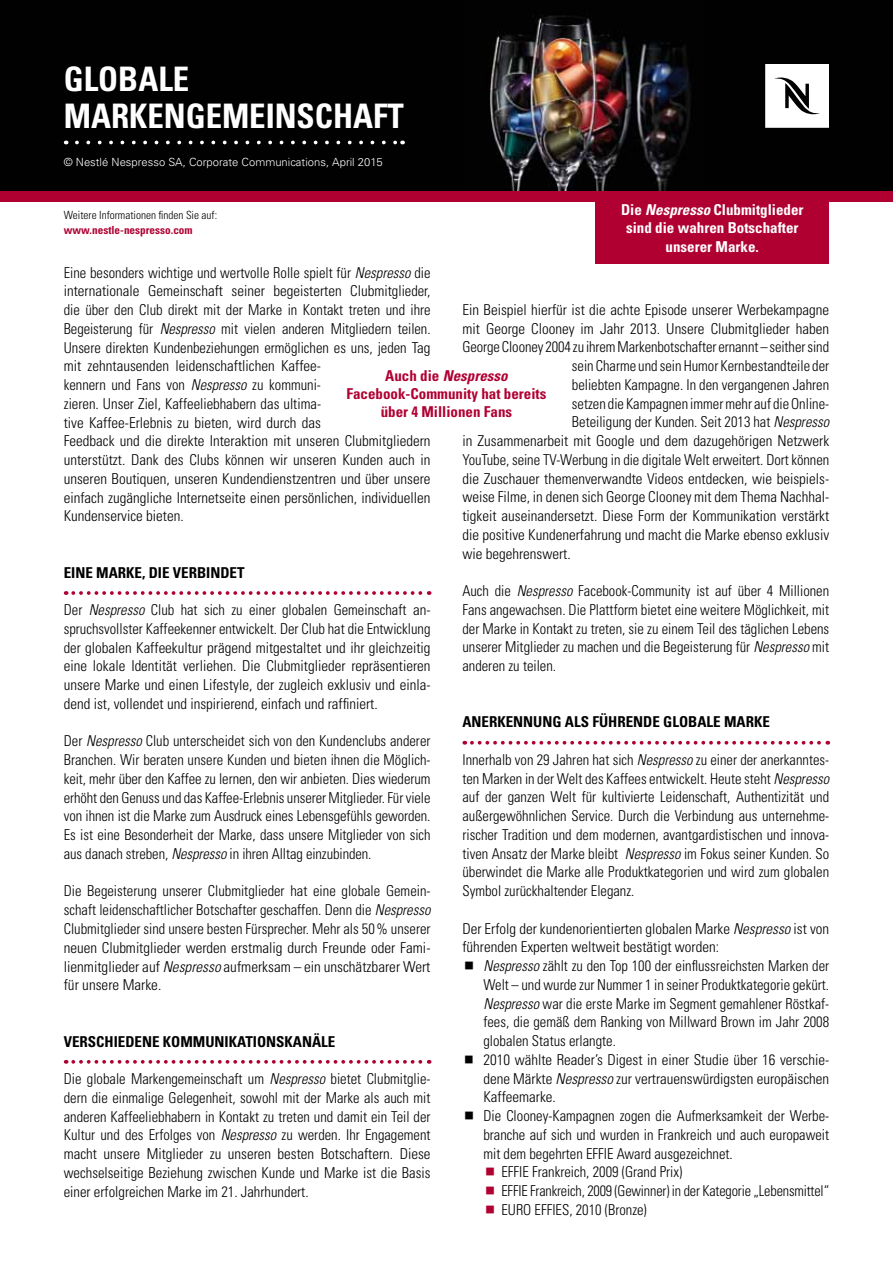
<style>
.page{position:relative;width:893px;height:1263px;background:#fff}
.page>*{position:absolute;margin:0;border:0;box-sizing:border-box;transform-origin:0 0}
.t1{font:700 condensed 33.75px/37.5px "Univers";color:#fff}
.t2{font:300 condensed 15px/18.8px "Univers";color:#000;text-align:justify}
.t3{font:700 condensed 15px "Univers";color:#000}
.t4{font:700 condensed 15px/18.8px "Univers";color:#fff;text-align:center}
.t5{font:700 condensed 15px/18px "Univers";color:#b00032;text-align:center}
.t6{font:300 condensed 15px "Univers";color:#000;scale:.95 1}
.t7{font:300 11.25px "Univers";color:#fff}
.t8{font:300 condensed 11.25px "Univers";color:#000}
.t9{font:700 condensed 11.25px "Univers";color:#b00032}
.s1{font-style:italic}
</style>
<div class="page">
<img style="left:0;top:0;width:893px;height:191px">
<div style="left:0;top:191px;width:893px;height:11px;background:#b00032"></div>
<svg style="left:77px;top:141px;width:319px;height:3px"></svg>
<svg style="left:765px;top:64px;width:64px;height:64px"></svg>
<svg style="left:73px;top:591px;width:357px;height:4px"></svg>
<svg style="left:73px;top:1060px;width:357px;height:4px"></svg>
<svg style="left:472px;top:741px;width:356px;height:4px"></svg>
<div style="left:595px;top:191px;width:234px;height:73px;background:#b00032"></div>
<h1 class="t1" style="left:64px;top:60px;width:342px">Globale<br>Markengemeinschaft</h1>
<p class="t7" style="left:64px;top:155px;width:321px">© Nestlé Nespresso SA, Corporate Communications, April 2015</p>
<p class="t8" style="left:64px;top:209px;width:155px">Weitere Informationen finden Sie auf:</p>
<p class="t9" style="left:64px;top:223px;width:130px">www.nestle-nespresso.com</p>
<p class="t4" style="left:621px;top:200px;width:184px">Die <span class="s1">Nespresso</span> Clubmitglieder sind die wahren Botschafter unserer Marke.</p>
<p class="t2" style="left:64px;top:263px;width:368px;text-align:left">Eine besonders wichtige und wertvolle Rolle spielt für <span class="s1">Nespresso</span> die internationale Gemeinschaft seiner begeisterten Clubmitglieder, die über den Club direkt mit der Marke in Kontakt treten und ihre Begeisterung für <span class="s1">Nespresso</span> mit vielen anderen Mitgliedern teilen.<br>Unsere direkten Kundenbeziehungen ermöglichen es uns, jeden Tag mit zehntausenden leidenschaftlichen Kaffee-<br>kennern und Fans von <span class="s1">Nespresso</span> zu kommuni-<br>zieren. Unser Ziel, Kaffeeliebhabern das ultima-<br>tive Kaffee-Erlebnis zu bieten, wird durch das<br>Feedback und die direkte Interaktion mit unseren Clubmitgliedern unterstützt. Dank des Clubs können wir unseren Kunden auch in unseren Boutiquen, unseren Kundendienstzentren und über unsere einfach zugängliche Internetseite einen persönlichen, individuellen Kundenservice bieten.</p>
<p class="t2" style="left:462px;top:300px;width:368px">Ein Beispiel hierfür ist die achte Episode unserer Werbekampagne</p>
<p class="t2" style="left:462px;top:319px;width:368px">mit George Clooney im Jahr 2013. Unsere Clubmitglieder haben</p>
<p class="t2" style="left:462px;top:338px;width:368px">George Clooney 2004 zu ihrem Markenbotschafter ernannt – seither sind</p>
<p class="t2" style="left:572px;top:356px;width:259px">sein Charme und sein Humor Kernbestandteile der</p>
<p class="t2" style="left:572px;top:375px;width:259px">beliebten Kampagne. In den vergangenen Jahren</p>
<p class="t2" style="left:572px;top:394px;width:259px">setzen die Kampagnen immer mehr auf die Online-</p>
<p class="t2" style="left:572px;top:413px;width:259px">Beteiligung der Kunden. Seit 2013 hat <span class="s1">Nespresso</span></p>
<p class="t2" style="left:462px;top:431px;width:368px">in Zusammenarbeit mit Google und dem dazugehörigen Netzwerk</p>
<p class="t2" style="left:462px;top:450px;width:368px">YouTube, seine TV-Werbung in die digitale Welt erweitert. Dort können</p>
<p class="t2" style="left:462px;top:469px;width:368px">die Zuschauer themenverwandte Videos entdecken, wie beispiels-</p>
<p class="t2" style="left:462px;top:488px;width:368px">weise Filme, in denen sich George Clooney mit dem Thema Nachhal-</p>
<p class="t2" style="left:462px;top:506px;width:368px">tigkeit auseinandersetzt. Diese Form der Kommunikation verstärkt</p>
<p class="t2" style="left:462px;top:525px;width:368px">die positive Kundenerfahrung und macht die Marke ebenso exklusiv</p>
<p class="t2" style="left:462px;top:544px;width:110px">wie begehrenswert.</p>
<p class="t2" style="left:462px;top:581px;width:368px">Auch die <span class="s1">Nespresso</span> Facebook-Community ist auf über 4 Millionen Fans angewachsen. Die Plattform bietet eine weitere Möglichkeit, mit der Marke in Kontakt zu treten, sie zu einem Teil des täglichen Lebens unserer Mitglieder zu machen und die Begeisterung für <span class="s1">Nespresso</span> mit anderen zu teilen.</p>
<p class="t5" style="left:346px;top:367px;width:201px">Auch die <span class="s1">Nespresso<br></span>Facebook-Community hat bereits über 4 Millionen Fans</p>
<p class="t3" style="left:64px;top:563px;width:8px">EINE</p>
<p class="t3" style="left:96px;top:563px;width:22px">MARKE</p>
<p class="t3" style="left:142px;top:563px;width:48px">, DIE VERBIN</p>
<p class="t3" style="left:220px;top:563px;width:18px">DET</p>
<p class="t2" style="left:64px;top:600px;width:368px">Der <span class="s1">Nespresso</span> Club hat sich zu einer globalen Gemeinschaft an&shy;spruchsvollster Kaffeekenner entwickelt. Der Club hat die Entwicklung der globalen Kaffeekultur prägend mitgestaltet und ihr gleichzeitig eine lokale Identität verliehen. Die Clubmitglieder repräsentieren unsere Marke und einen Lifestyle, der zugleich exklusiv und einla&shy;dend ist, vollendet und inspirierend, einfach und raffiniert.</p>
<p class="t2" style="left:64px;top:732px;width:368px">Der <span class="s1">Nespresso</span> Club unterscheidet sich von den Kundenclubs anderer Branchen. Wir beraten unsere Kunden und bieten ihnen die Möglich&shy;keit, mehr über den Kaffee zu lernen, den wir anbieten. Dies wiederum erhöht den Genuss und das Kaffee-Erlebnis unserer Mitglieder. Für viele von ihnen ist die Marke zum Ausdruck eines Lebensgefühls geworden.<br>Es ist eine Besonderheit der Marke, dass unsere Mitglieder von sich aus danach streben, <span class="s1">Nespresso</span> in ihren Alltag einzubinden.</p>
<p class="t2" style="left:64px;top:882px;width:368px">Die Begeisterung unserer Clubmitglieder hat eine globale Gemein&shy;schaft leidenschaftlicher Botschafter geschaffen. Denn die <span class="s1">Nespresso </span>Clubmitglieder sind unsere besten Fürsprecher. Mehr als 50% unserer neuen Clubmitglieder werden erstmalig durch Freunde oder Fami&shy;lienmitglieder auf <span class="s1">Nespresso</span> aufmerksam – ein unschätzbarer Wert für unsere Marke.</p>
<p class="t3" style="left:462px;top:713px;width:309px">Anerkennung als führende globale Marke</p>
<p class="t2" style="left:462px;top:750px;width:368px">Innerhalb von 29 Jahren hat sich <span class="s1">Nespresso</span> zu einer der anerkanntes&shy;ten Marken in der Welt des Kaffees entwickelt. Heute steht <span class="s1">Nespresso </span>auf der ganzen Welt für kultivierte Leidenschaft, Authentizität und außergewöhnlichen Service. Durch die Verbindung aus unternehme&shy;rischer Tradition und dem modernen, avantgardistischen und innova&shy;tiven Ansatz der Marke bleibt <span class="s1">Nespresso</span> im Fokus seiner Kunden. So überwindet die Marke alle Produktkategorien und wird zum globalen Symbol zurückhaltender Eleganz.</p>
<p class="t2" style="left:462px;top:919px;width:368px">Der Erfolg der kundenorientierten globalen Marke <span class="s1">Nespresso</span> ist von führenden Experten weltweit bestätigt worden:</p>
<p class="t2" style="left:483px;top:956px;width:347px"><span class="s1">Nespresso</span> zählt zu den Top 100 der einflussreichsten Marken der</p>
<p class="t2" style="left:483px;top:975px;width:347px">Welt – und wurde zur Nummer 1 in seiner Produktkategorie gekürt.</p>
<p class="t2" style="left:483px;top:994px;width:347px"><span class="s1">Nespresso</span> war die erste Marke im Segment gemahlener Röstkaf-</p>
<p class="t2" style="left:483px;top:1013px;width:347px">fees, die gemäß dem Ranking von Millward Brown im Jahr 2008</p>
<p class="t2" style="left:483px;top:1031px;width:134px">globalen Status erlangte.</p>
<p class="t2" style="left:483px;top:1050px;width:347px">2010 wählte Reader’s Digest in einer Studie über 16 verschie-</p>
<p class="t2" style="left:483px;top:1069px;width:347px">dene Märkte <span class="s1">Nespresso</span> zur vertrauenswürdigsten europäischen</p>
<p class="t2" style="left:483px;top:1088px;width:74px">Kaffeemarke.</p>
<p class="t2" style="left:483px;top:1106px;width:347px">Die Clooney-Kampagnen zogen die Aufmerksamkeit der Werbe-</p>
<p class="t2" style="left:483px;top:1125px;width:347px">branche auf sich und wurden in Frankreich und auch europaweit</p>
<p class="t2" style="left:483px;top:1144px;width:251px">mit dem begehrten EFFIE Award ausgezeichnet.</p>
<p class="t2" style="left:501px;top:1163px;width:182px">EFFIE Frankreich, 2009 (Grand Prix)</p>
<p class="t6" style="left:501px;top:1182px;width:346px">EFFIE Frankreich, 2009 (Gewinner) in der Kategorie „Lebensmittel“</p>
<p class="t2" style="left:501px;top:1200px;width:147px">EURO EFFIES, 2010 (Bronze)</p>
<p class="t3" style="left:64px;top:1032px;width:273px">Verschiedene Kommunikationskanäle</p>
<p class="t2" style="left:64px;top:1069px;width:368px">Die globale Markengemeinschaft um <span class="s1">Nespresso</span> bietet Clubmitglie&shy;dern die einmalige Gelegenheit, sowohl mit der Marke als auch mit anderen Kaffeeliebhabern in Kontakt zu treten und damit ein Teil der Kultur und des Erfolges von <span class="s1">Nespresso</span> zu werden. Ihr Engagement macht unsere Mitglieder zu unseren besten Botschaftern. Diese wechselseitige Beziehung zwischen Kunde und Marke ist die Basis einer erfolgreichen Marke im 21. Jahrhundert.</p>
</div>
